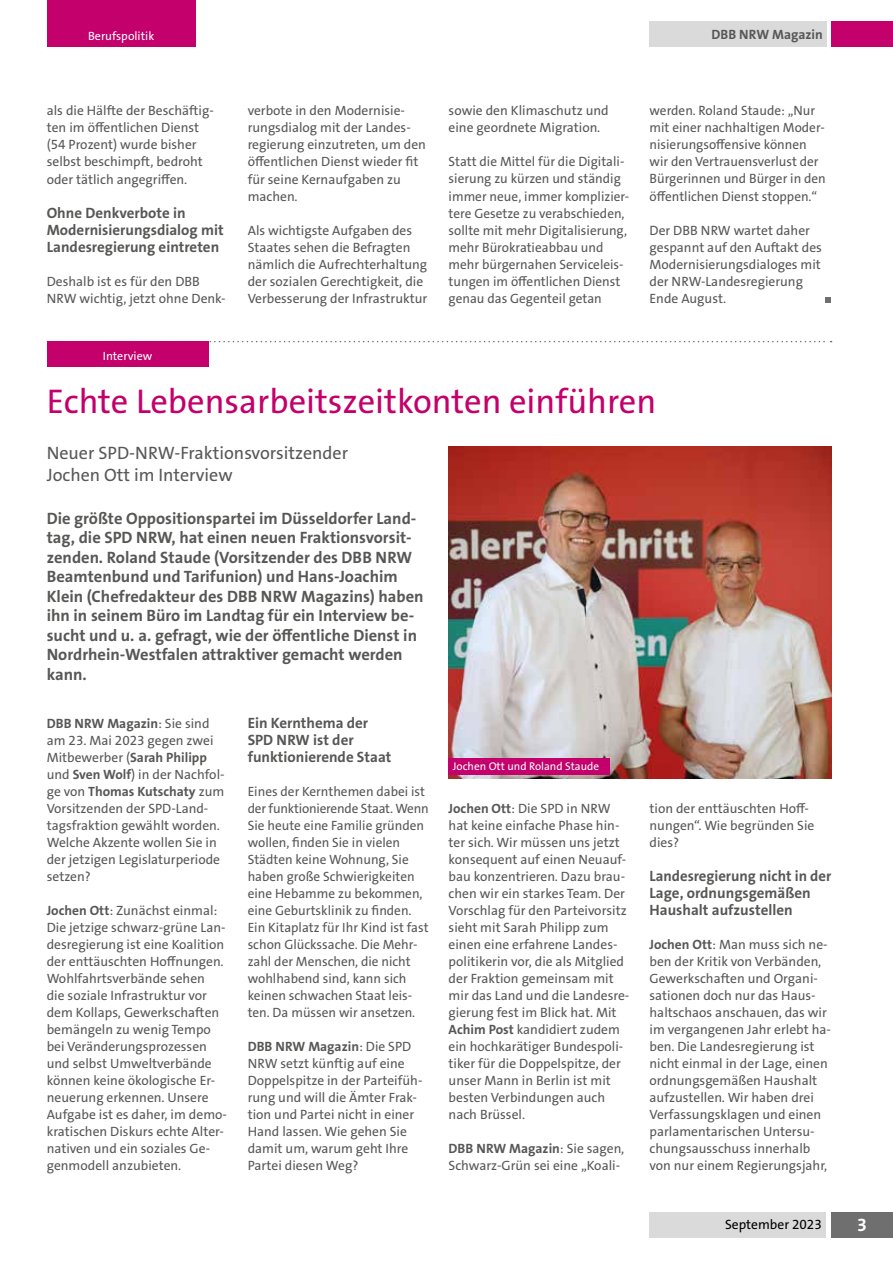
<style>
.page{position:relative;width:893px;height:1263px;background:#fff}
.page>*{position:absolute;margin:0;border:0;box-sizing:border-box;transform-origin:0 0}
.t1{font:34.5px "The Sans Os F";color:#c3006b}
.t2{font:18px/22.5px "The Sans Os F";color:#575756}
.t3{font:700 18px "The Sans Os F";color:#fff}
.t4{font:700 16.5px/19.5px "The Sans Os F";color:#575756}
.t5{font:700 15px/17px "The Sans Os F";color:#575756}
.t6{font:13.5px/17px "The Sans Os F";color:#575756}
.t7{font:13.5px "The Sans Os F";color:#000}
.t8{font:700 13.5px "The Sans Os F";color:#575756}
.t9{font:12px "The Sans Os F";color:#fff}
.t10{font:11.25px "The Sans Os F";color:#fff}
.s1{font-weight:700}
</style>
<div class="page">
<div style="left:831px;top:1212px;width:62px;height:25px;background:#706f6f"></div>
<div style="left:649px;top:1212px;width:177px;height:25px;background:#dadada"></div>
<div style="left:649px;top:21px;width:178px;height:26px;background:#dadada"></div>
<div style="left:831px;top:21px;width:62px;height:26px;background:#c3006b"></div>
<div style="left:47px;top:0;width:149px;height:47px;background:#c3006b"></div>
<svg style="left:825px;top:297px;width:6px;height:6px"></svg>
<img style="left:449px;top:446px;width:382px;height:333px">
<div style="left:449px;top:758px;width:161px;height:17px;background:#c3006b"></div>
<svg style="left:208px;top:341px;width:624px;height:1px"></svg>
<div style="left:47px;top:341px;width:161px;height:25px;background:#c3006b"></div>
<p class="t9" style="left:88px;top:29px;width:68px">Berufspolitik</p>
<p class="t8" style="left:711px;top:25px;width:113px">DBB NRW Magazin</p>
<p class="t6" style="left:47px;top:103px;width:169px">als die Hälfte der Beschäftig&shy;ten im öffentlichen Dienst (54 Prozent) wurde bisher selbst beschimpft, bedroht oder tätlich angegriffen.</p>
<p class="t5" style="left:47px;top:204px;width:178px">Ohne Denkverbote in<br>Modernisierungsdialog mit<br>Landesregierung eintreten</p>
<p class="t6" style="left:47px;top:273px;width:180px">Deshalb ist es für den DBB<br>NRW wichtig, jetzt ohne Denk-</p>
<p class="t9" style="left:103px;top:348px;width:51px">Interview</p>
<p class="t6" style="left:248px;top:103px;width:180px">verbote in den Modernisie&shy;rungsdialog mit der Landes&shy;regierung einzutreten, um den öffentlichen Dienst wieder fit für seine Kernaufgaben zu machen.</p>
<p class="t6" style="left:248px;top:222px;width:181px">Als wichtigste Aufgaben des<br>Staates sehen die Befragten nämlich die Aufrechterhaltung der sozialen Gerechtigkeit, die<br>Verbesserung der Infrastruktur</p>
<p class="t6" style="left:449px;top:103px;width:162px">sowie den Klimaschutz und eine geordnete Migration.</p>
<p class="t6" style="left:449px;top:154px;width:182px">Statt die Mittel für die Digitali&shy;sierung zu kürzen und ständig immer neue, immer komplizier&shy;tere Gesetze zu verabschieden, sollte mit mehr Digitalisierung, mehr Bürokratieabbau und mehr bürgernahen Serviceleis&shy;tungen im öffentlichen Dienst genau das Gegenteil getan</p>
<p class="t6" style="left:649px;top:103px;width:178px">werden. Roland Staude: „Nur mit einer nachhaltigen Moder&shy;nisierungsoffensive können wir den Vertrauensverlust der<br>Bürgerinnen und Bürger in den öffentlichen Dienst stoppen.“</p>
<p class="t6" style="left:649px;top:222px;width:174px">Der DBB NRW wartet daher gespannt auf den Auftakt des<br>Modernisierungsdialoges mit der NRW-Landesregierung<br>Ende August.</p>
<h1 class="t1" style="left:47px;top:379px;width:611px">Echte Lebensarbeitszeitkonten einführen</h1>
<h2 class="t2" style="left:47px;top:441px;width:303px">Neuer SPD-NRW-Fraktionsvorsitzender<br>Jochen Ott im Interview</h2>
<p class="t4" style="left:47px;top:508px;width:378px">Die größte Oppositionspartei im Düsseldorfer Land&shy;tag, die SPD NRW, hat einen neuen Fraktionsvorsit&shy;zenden. Roland Staude (Vorsitzender des DBB NRW Beamtenbund und Tarifunion) und Hans-Joachim Klein (Chefredakteur des DBB NRW Magazins) haben ihn in seinem Büro im Landtag für ein Interview be&shy;sucht und u. a. gefragt, wie der öffentliche Dienst in Nordrhein-Westfalen attraktiver gemacht werden kann.</p>
<p class="t6" style="left:47px;top:715px;width:179px"><span class="s1">DBB NRW Magazin</span>: Sie sind am 23. Mai 2023 gegen zwei<br>Mitbewerber (<span class="s1">Sarah Philipp </span>und <span class="s1">Sven Wolf</span>) in der Nachfol&shy;ge von <span class="s1">Thomas Kutschaty</span> zum<br>Vorsitzenden der SPD-Land&shy;tagsfraktion gewählt worden.<br>Welche Akzente wollen Sie in der jetzigen Legislaturperiode setzen?</p>
<p class="t6" style="left:47px;top:902px;width:182px"><span class="s1">Jochen Ott</span>: Zunächst einmal:<br>Die jetzige schwarz-grüne Lan&shy;desregierung ist eine Koalition der enttäuschten Hoffnungen.<br>Wohlfahrtsverbände sehen<br>die soziale Infrastruktur vor dem Kollaps, Gewerkschaften bemängeln zu wenig Tempo bei Veränderungsprozessen und selbst Umweltverbände können keine ökologische Er&shy;neuerung erkennen. Unsere<br>Aufgabe ist es daher, im demo&shy;kratischen Diskurs echte Alter&shy;nativen und ein soziales Ge&shy;genmodell anzubieten.</p>
<p class="t5" style="left:248px;top:714px;width:145px">Ein Kernthema der<br>SPD NRW ist der funktionierende Staat</p>
<p class="t6" style="left:248px;top:783px;width:183px">Eines der Kernthemen dabei ist der funktionierende Staat. Wenn<br>Sie heute eine Familie gründen wollen, finden Sie in vielen<br>Städten keine Wohnung, Sie haben große Schwierigkeiten eine Hebamme zu bekommen, eine Geburtsklinik zu finden.<br>Ein Kitaplatz für Ihr Kind ist fast schon Glückssache. Die Mehr&shy;zahl der Menschen, die nicht wohlhabend sind, kann sich keinen schwachen Staat leis&shy;ten. Da müssen wir ansetzen.</p>
<p class="t6" style="left:248px;top:1038px;width:176px"><span class="s1">DBB NRW Magazin</span>: Die SPD<br>NRW setzt künftig auf eine<br>Doppelspitze in der Parteifüh&shy;rung und will die Ämter Frak&shy;tion und Partei nicht in einer<br>Hand lassen. Wie gehen Sie damit um, warum geht Ihre<br>Partei diesen Weg?</p>
<p class="t10" style="left:453px;top:759px;width:148px">Jochen Ott und Roland Staude</p>
<p class="t6" style="left:649px;top:800px;width:166px">tion der enttäuschten Hoff&shy;nungen“. Wie begründen Sie dies?</p>
<p class="t5" style="left:649px;top:867px;width:183px">Landesregierung nicht in der<br>Lage, ordnungsgemäßen<br>Haushalt aufzustellen</p>
<p class="t6" style="left:649px;top:936px;width:183px"><span class="s1">Jochen Ott</span>: Man muss sich ne&shy;ben der Kritik von Verbänden,<br>Gewerkschaften und Organi&shy;sationen doch nur das Haus&shy;haltschaos anschauen, das wir im vergangenen Jahr erlebt ha&shy;ben. Die Landesregierung ist nicht einmal in der Lage, einen ordnungsgemäßen Haushalt aufzustellen. Wir haben drei<br>Verfassungsklagen und einen parlamentarischen Untersu&shy;chungsausschuss innerhalb von nur einem Regierungsjahr,</p>
<p class="t6" style="left:449px;top:800px;width:182px"><span class="s1">Jochen Ott</span>: Die SPD in NRW hat keine einfache Phase hin&shy;ter sich. Wir müssen uns jetzt konsequent auf einen Neuauf&shy;bau konzentrieren. Dazu brau&shy;chen wir ein starkes Team. Der<br>Vorschlag für den Parteivorsitz sieht mit Sarah Philipp zum einen eine erfahrene Landes&shy;politikerin vor, die als Mitglied der Fraktion gemeinsam mit mir das Land und die Landesre&shy;gierung fest im Blick hat. Mit<br><span class="s1">Achim Post</span> kandidiert zudem ein hochkarätiger Bundespoli&shy;tiker für die Doppelspitze, der unser Mann in Berlin ist mit besten Verbindungen auch nach Brüssel.</p>
<p class="t6" style="left:449px;top:1140px;width:177px"><span class="s1">DBB NRW Magazin</span>: Sie sagen,<br>Schwarz-Grün sei eine „Koali-</p>
<p class="t7" style="left:725px;top:1216px;width:98px">September 2023</p>
<h2 class="t3" style="left:857px;top:1213px;width:11px">3</h2>
</div>
